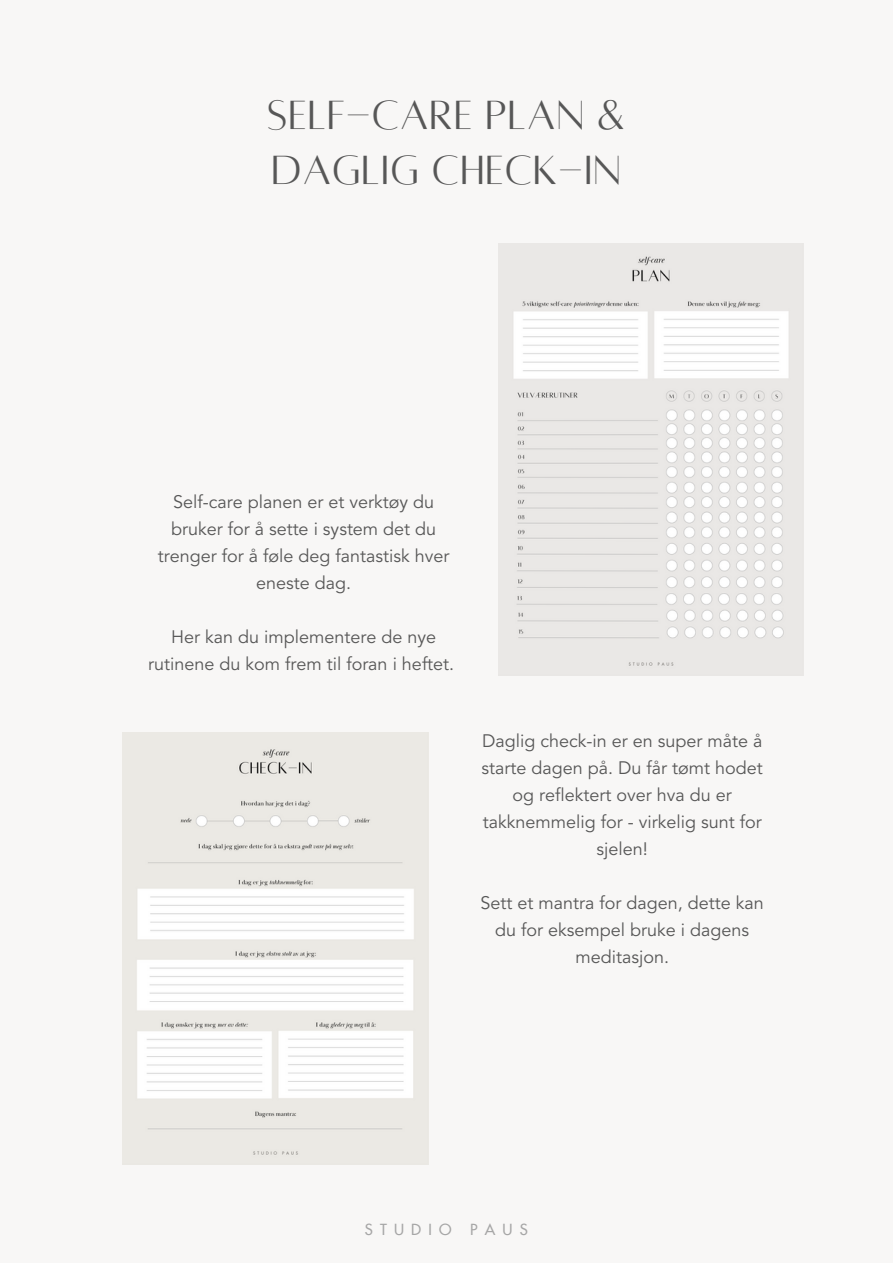
<style>
.page{position:relative;width:893px;height:1264px;background:#fff}
.page>*{position:absolute;margin:0;border:0;box-sizing:border-box;transform-origin:0 0}
.t1{font:45px "Alta regular";letter-spacing:.02em;color:#575757}
.t2{font:18px/27px "Avenir";color:#575757;text-align:center}
.t3{font:500 15px "Futura";letter-spacing:.48em;color:#a6a6a6}
</style>
<div class="page">
<div style="left:0;top:0;width:892px;height:1262px;background:#f8f7f6"></div>
<img style="left:498px;top:243px;width:305px;height:432px">
<img style="left:123px;top:732px;width:305px;height:431px">
<p class="t1" style="left:267px;top:93px;width:359px">SELF-CARE PLAN &amp;</p>
<p class="t1" style="left:271px;top:148px;width:351px">DAGLIG CHECK-IN</p>
<p class="t2" style="left:158px;top:488px;width:293px">Self-care planen er et verktøy du bruker for å sette i system det du trenger for å føle deg fantastisk hver eneste dag.</p>
<p class="t2" style="left:148px;top:623px;width:307px">Her kan du implementere de nye rutinene du kom frem til foran i heftet.</p>
<p class="t2" style="left:481px;top:728px;width:283px">Daglig check-in er en super måte å starte dagen på. Du får tømt hodet og reflektert over hva du er takknemmelig for - virkelig sunt for sjelen!</p>
<p class="t2" style="left:480px;top:889px;width:285px">Sett et mantra for dagen, dette kan du for eksempel bruke i dagens meditasjon.</p>
<p class="t3" style="left:365px;top:1222px;width:165px">STUDIO PAUS</p>
</div>
